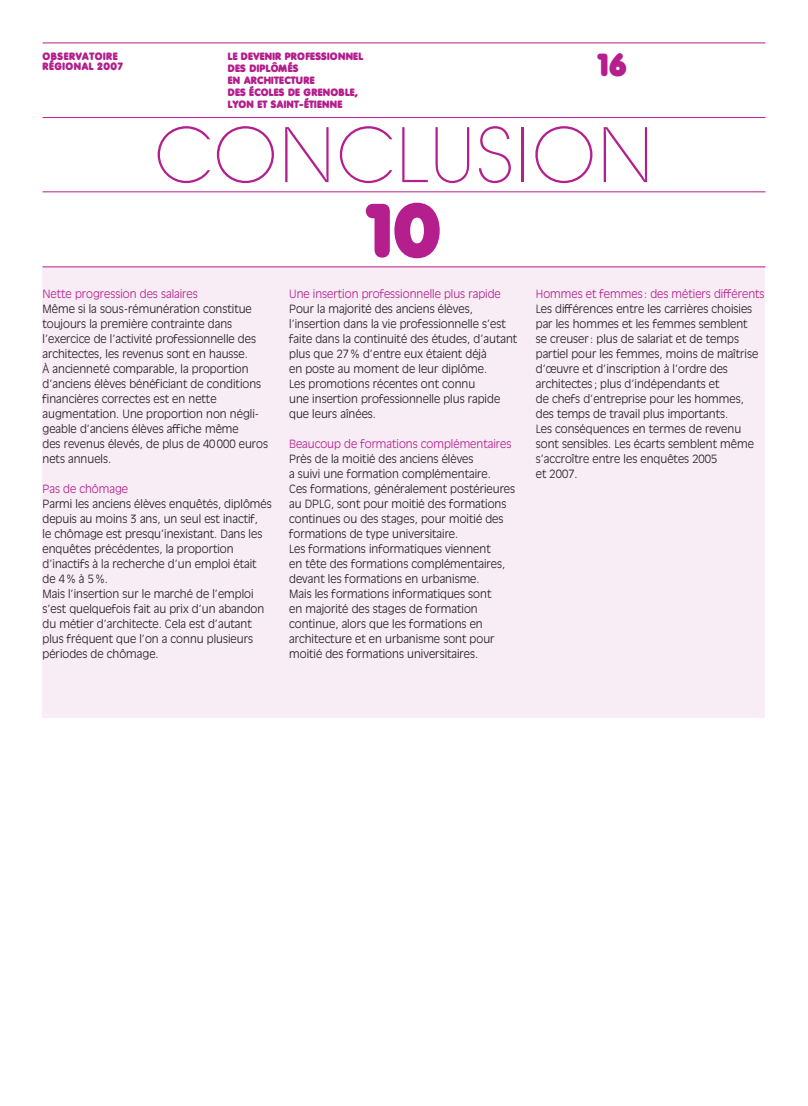
<style>
.page{position:relative;width:808px;height:1106px;background:#fff}
.page>*{position:absolute;margin:0;border:0;box-sizing:border-box;transform-origin:0 0}
.t1{font:200 75px "Avant Garde";color:#b41e8d}
.t2{font:900 75px "VAG Rounded";color:#b41e8d}
.t3{font:900 31.5px "VAG Rounded";color:#b41e8d}
.t4{font:300 11.25px/15px "Antique Olive";color:#231f20}
.t5{font:300 11.25px "Antique Olive";color:#b41e8d}
.t6{font:900 10.5px/12px "VAG Rounded";letter-spacing:.025em;color:#b41e8d}
.t7{font:900 10.5px/10.5px "VAG Rounded";letter-spacing:.05em;color:#b41e8d}
</style>
<div class="page">
<div style="left:43px;top:266px;width:722px;height:451px;background:#f8edf5"></div>
<hr style="left:43px;top:43px;width:722px;height:1px;background:#b41e8d">
<hr style="left:43px;top:117px;width:722px;height:1px;background:#b41e8d">
<hr style="left:43px;top:191px;width:722px;height:1px;background:#b41e8d">
<hr style="left:43px;top:266px;width:722px;height:1px;background:#b41e8d">
<p class="t7" style="left:43px;top:50px;width:82px">OBSERVATOIRE<br>RÉGIONAL 2007</p>
<p class="t6" style="left:228px;top:50px;width:137px">LE DEVENIR PROFESSIONNEL<br>DES DIPLÔMÉS<br>EN ARCHITECTURE<br>DES ÉCOLES DE GRENOBLE,<br>LYON ET SAINT-ÉTIENNE</p>
<h2 class="t3" style="left:598px;top:46px;width:30px">16</h2>
<h1 class="t1" style="left:154px;top:112px;width:502px">CONCLUSION</h1>
<h1 class="t2" style="left:367px;top:185px;width:75px">10</h1>
<p class="t5" style="left:43px;top:289px;width:157px">Nette progression des salaires</p>
<p class="t4" style="left:43px;top:301px;width:227px">Même si la sous-rémunération constitue toujours la première contrainte dans l’exercice de l’activité professionnelle des architectes, les revenus sont en hausse.<br>À ancienneté comparable, la proportion d’anciens élèves bénéficiant de conditions financières correctes est en nette augmentation. Une proportion non négli&shy;geable d’anciens élèves affiche même<br>des revenus élevés, de plus de 40000 euros nets annuels.</p>
<p class="t5" style="left:43px;top:484px;width:87px">Pas de chômage</p>
<p class="t4" style="left:43px;top:496px;width:231px">Parmi les anciens élèves enquêtés, diplômés depuis au moins 3 ans, un seul est inactif,<br>le chômage est presqu’inexistant. Dans les enquêtes précédentes, la proportion d’inactifs à la recherche d’un emploi était de 4% à 5%.<br>Mais l’insertion sur le marché de l’emploi s’est quelquefois fait au prix d’un abandon du métier d’architecte. Cela est d’autant plus fréquent que l’on a connu plusieurs périodes de chômage.</p>
<p class="t5" style="left:289px;top:289px;width:213px">Une insertion professionnelle plus rapide</p>
<p class="t4" style="left:289px;top:301px;width:230px">Pour la majorité des anciens élèves, l’insertion dans la vie professionnelle s’est faite dans la continuité des études, d’autant plus que 27% d’entre eux étaient déjà<br>en poste au moment de leur diplôme.<br>Les promotions récentes ont connu<br>une insertion professionnelle plus rapide que leurs aînées.</p>
<p class="t5" style="left:289px;top:439px;width:224px">Beaucoup de formations complémentaires</p>
<p class="t4" style="left:289px;top:451px;width:227px">Près de la moitié des anciens élèves<br>a suivi une formation complémentaire.<br>Ces formations, généralement postérieures au DPLG, sont pour moitié des formations continues ou des stages, pour moitié des formations de type universitaire.<br>Les formations informatiques viennent<br>en tête des formations complémentaires, devant les formations en urbanisme.<br>Mais les formations informatiques sont<br>en majorité des stages de formation continue, alors que les formations en architecture et en urbanisme sont pour moitié des formations universitaires.</p>
<p class="t5" style="left:536px;top:289px;width:230px">Hommes et femmes : des métiers différents</p>
<p class="t4" style="left:536px;top:301px;width:224px">Les différences entre les carrières choisies par les hommes et les femmes semblent se creuser: plus de salariat et de temps partiel pour les femmes, moins de maîtrise d’œuvre et d’inscription à l’ordre des architectes ; plus d’indépendants et<br>de chefs d’entreprise pour les hommes, des temps de travail plus importants.<br>Les conséquences en termes de revenu sont sensibles. Les écarts semblent même s’accroître entre les enquêtes 2005<br>et 2007.</p>
</div>
